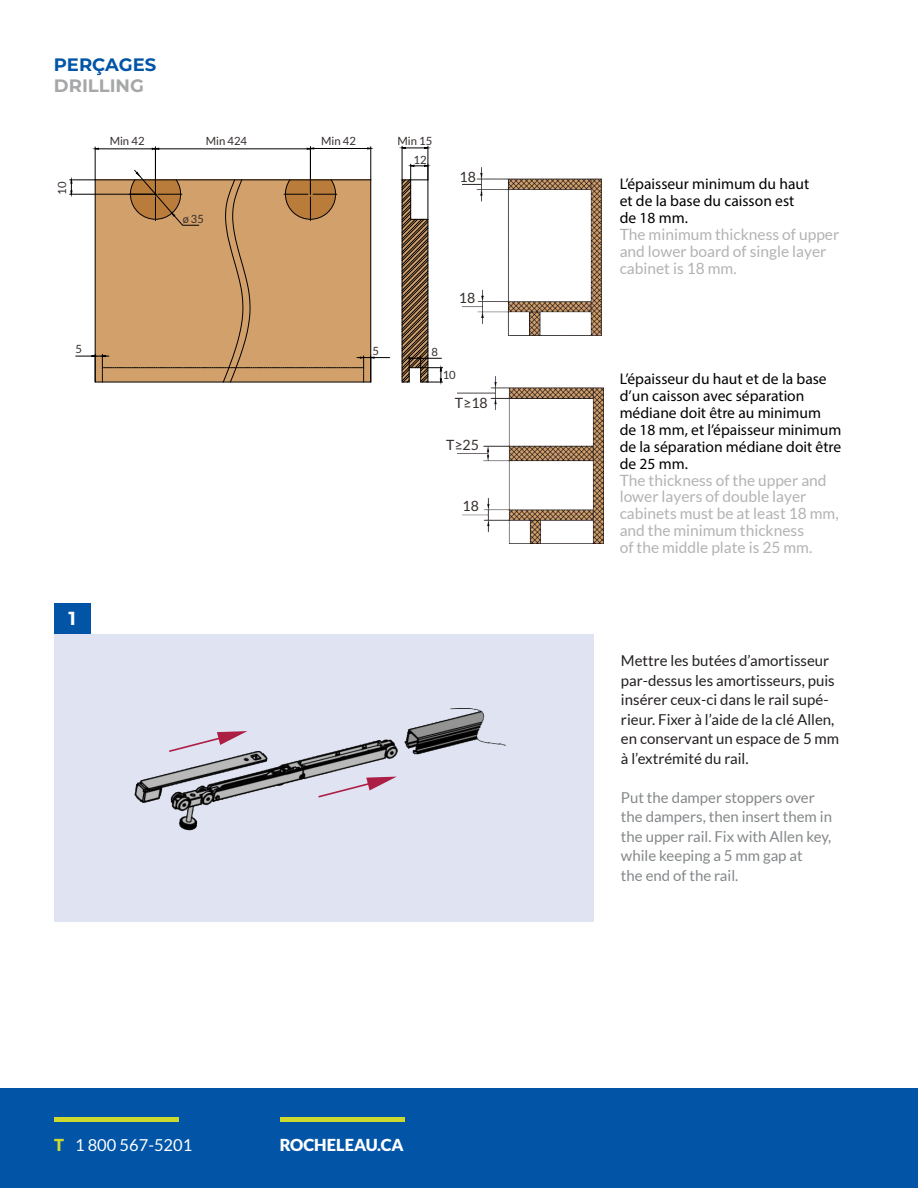
<style>
.page{position:relative;width:918px;height:1188px;background:#fff}
.page>*{position:absolute;margin:0;border:0;box-sizing:border-box;transform-origin:0 0}
.t1{font:700 18.9px "Montserrat";color:#fff}
.t2{font:700 18px "Montserrat";color:#0154a6}
.t3{font:700 18px "Montserrat";color:#a6a7a8}
.t4{font:16.5px "Lato";color:#fff}
.t5{font:900 16.5px "Lato";color:#fff}
.t6{font:15.6px/17px "Myriad Pro";color:#000}
.t7{font:15.6px/17px "Lato";color:#b4b2b2}
.t8{font:15px/19.5px "Lato";color:#231f20}
.t9{font:15px/19.5px "Lato";color:#848789}
.t10{font:14.1px "Lato";color:#332c2b}
.t11{font:11.25px/18.8px "Lato";color:#332c2b}
.s1{font-weight:900;color:#ced92f}
</style>
<div class="page">
<div style="left:0;top:1089px;width:918px;height:99px;background:#0154a6"></div>
<div style="left:54px;top:1117px;width:125px;height:5px;background:#ced92f"></div>
<div style="left:280px;top:1117px;width:125px;height:5px;background:#ced92f"></div>
<hr style="left:95px;top:147px;width:1px;height:33px;background:#000">
<hr style="left:98px;top:149px;width:54px;height:1px;background:#000">
<hr style="left:155px;top:147px;width:1px;height:47px;background:#000">
<hr style="left:159px;top:149px;width:148px;height:1px;background:#000">
<svg style="left:152px;top:148px;width:7px;height:2px"></svg>
<svg style="left:401px;top:164px;width:42px;height:220px"></svg>
<hr style="left:310px;top:147px;width:1px;height:47px;background:#000">
<hr style="left:371px;top:147px;width:1px;height:33px;background:#000">
<hr style="left:314px;top:148px;width:54px;height:1px;background:#000">
<svg style="left:307px;top:148px;width:7px;height:2px"></svg>
<hr style="left:428px;top:146px;width:1px;height:34px;background:#000">
<hr style="left:402px;top:146px;width:1px;height:34px;background:#000">
<svg style="left:400px;top:147px;width:30px;height:2px"></svg>
<svg style="left:70px;top:170px;width:320px;height:213px"></svg>
<img style="left:463px;top:168px;width:138px;height:167px">
<img style="left:457px;top:377px;width:146px;height:167px">
<div style="left:54px;top:604px;width:37px;height:30px;background:#0154a6"></div>
<div style="left:54px;top:634px;width:540px;height:287px;background:#e0e4f2"></div>
<img style="left:134px;top:708px;width:373px;height:123px">
<svg style="left:169px;top:731px;width:78px;height:21px"></svg>
<svg style="left:318px;top:777px;width:79px;height:21px"></svg>
<p class="t2" style="left:54px;top:52px;width:104px">PERÇAGES</p>
<p class="t3" style="left:54px;top:73px;width:92px">DRILLING</p>
<p class="t11" style="left:53px;top:195px;width:15px;rotate:-90deg">10</p>
<p class="t11" style="left:110px;top:132px;width:36px">Min 42</p>
<p class="t11" style="left:321px;top:132px;width:36px">Min 42</p>
<p class="t11" style="left:414px;top:132px;width:20px;text-indent:-16px">Min 15<br>12</p>
<p class="t11" style="left:206px;top:132px;width:43px">Min 424</p>
<p class="t11" style="left:183px;top:210px;width:22px">ø 35</p>
<p class="t10" style="left:460px;top:169px;width:18px">18</p>
<p class="t11" style="left:76px;top:339px;width:8px">5</p>
<p class="t11" style="left:373px;top:341px;width:8px">5</p>
<p class="t11" style="left:432px;top:342px;width:8px">8</p>
<p class="t10" style="left:459px;top:290px;width:18px">18</p>
<p class="t11" style="left:443px;top:365px;width:15px">10</p>
<p class="t10" style="left:455px;top:395px;width:34px">T≥18</p>
<p class="t10" style="left:446px;top:437px;width:34px">T≥25</p>
<p class="t10" style="left:462px;top:498px;width:18px">18</p>
<p class="t1" style="left:69px;top:605px;width:9px">1</p>
<p class="t4" style="left:54px;top:1136px;width:140px"><span class="s1">T</span> 1 800 567-5201</p>
<p class="t5" style="left:280px;top:1135px;width:126px">ROCHELEAU.CA</p>
<p class="t6" style="left:620px;top:175px;width:191px">L’épaisseur minimum du haut et de la base du caisson est de 18 mm.</p>
<p class="t7" style="left:620px;top:226px;width:221px">The minimum thickness of upper and lower board of single layer cabinet is 18 mm.</p>
<p class="t6" style="left:620px;top:370px;width:223px">L’épaisseur du haut et de la base d’un caisson avec séparation médiane doit être au minimum de 18 mm, et l’épaisseur minimum de la séparation médiane doit être de 25 mm.</p>
<p class="t7" style="left:620px;top:471px;width:220px">The thickness of the upper and lower layers of double layer cabinets must be at least 18 mm, and the minimum thickness<br>of the middle plate is 25 mm.</p>
<p class="t8" style="left:621px;top:651px;width:220px">Mettre les butées d’amortisseur par-dessus les amortisseurs, puis insérer ceux-ci dans le rail supé&shy;rieur. Fixer à l’aide de la clé Allen, en conservant un espace de 5 mm à l’extrémité du rail.</p>
<p class="t9" style="left:621px;top:788px;width:213px">Put the damper stoppers over the dampers, then insert them in the upper rail. Fix with Allen key, while keeping a 5 mm gap at<br>the end of the rail.</p>
</div>
